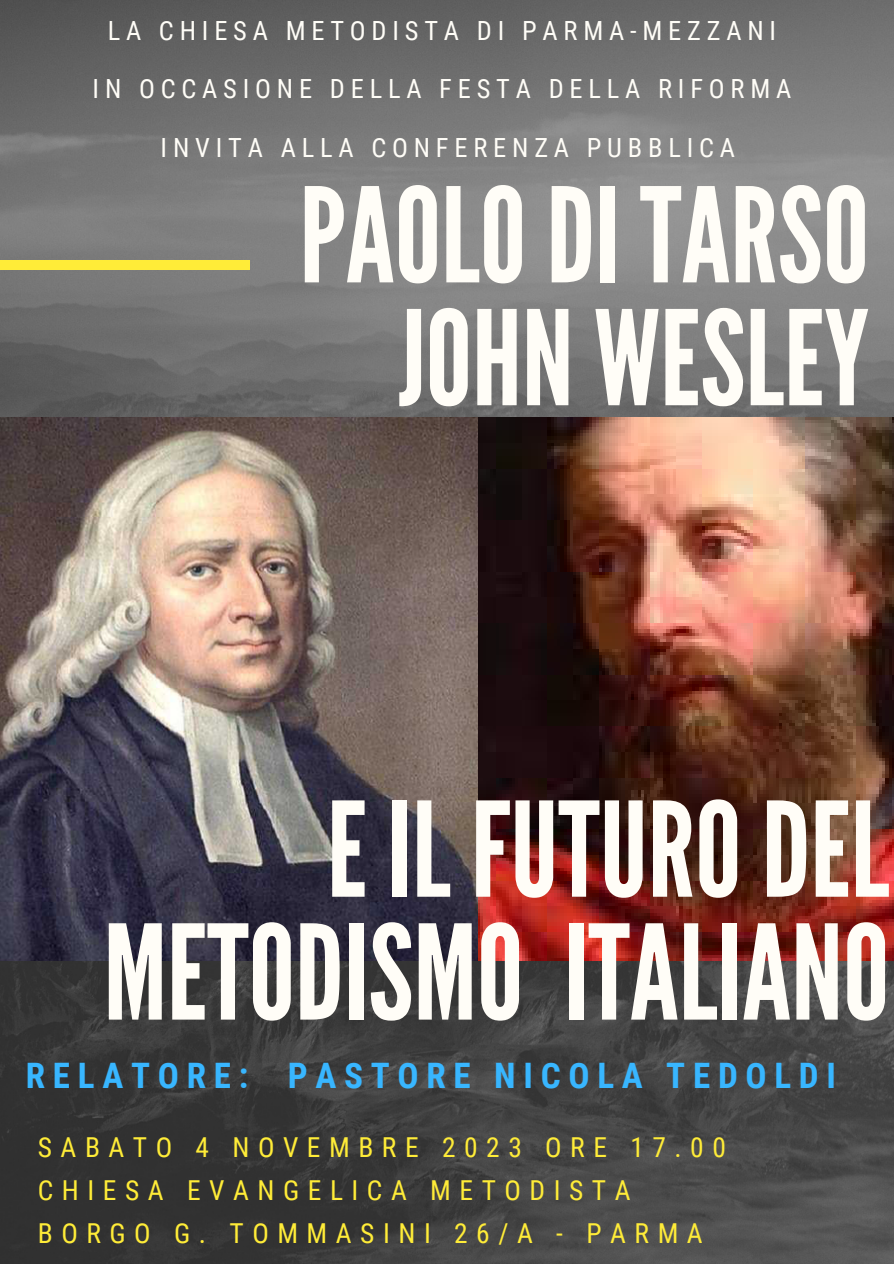
<style>
.page{position:relative;width:894px;height:1264px;background:#fff}
.page>*{position:absolute;margin:0;border:0;box-sizing:border-box;transform-origin:0 0}
.t1{font:130.95px/122.9px "League Gothic";color:#fffdf7;text-align:right}
.t2{font:700 35.1px "Roboto Condensed";letter-spacing:.22em;color:#38b6ff}
.t3{font:27.45px "Roboto Condensed";letter-spacing:.31em;color:#ffec38}
.t4{font:26.4px "Roboto Condensed";letter-spacing:.22em;color:#fffdf7}
</style>
<div class="page">
<img style="left:0;top:0;width:893px;height:1263px">
<div style="left:0;top:261px;width:250px;height:9px;background:#ffec38"></div>
<img style="left:477px;top:417px;width:416px;height:543px">
<img style="left:0;top:417px;width:477px;height:543px">
<p class="t4" style="left:108px;top:15px;width:669px">LA CHIESA METODISTA DI PARMA-MEZZANI</p>
<p class="t4" style="left:93px;top:74px;width:700px">IN OCCASIONE DELLA FESTA DELLA RIFORMA</p>
<p class="t4" style="left:161px;top:132px;width:576px">INVITA ALLA CONFERENZA PUBBLICA</p>
<p class="t1" style="left:299px;top:177px;width:571px">PAOLODITARSO</p>
<p class="t1" style="left:398px;top:300px;width:472px">JOHN WESLEY</p>
<p class="t1" style="left:103px;top:791px;width:787px">E IL FUTURODEL<br>METODISMO ITALIANO</p>
<p class="t2" style="left:26px;top:1055px;width:811px">RELATORE: PASTORE NICOLA TEDOLDI</p>
<p class="t3" style="left:38px;top:1131px;width:689px">SABATO 4 NOVEMBRE 2023 ORE 17.00</p>
<p class="t3" style="left:38px;top:1174px;width:594px">CHIESA EVANGELICA METODISTA</p>
<p class="t3" style="left:38px;top:1217px;width:666px">BORGO G. TOMMASINI 26/A - PARMA</p>
</div>
